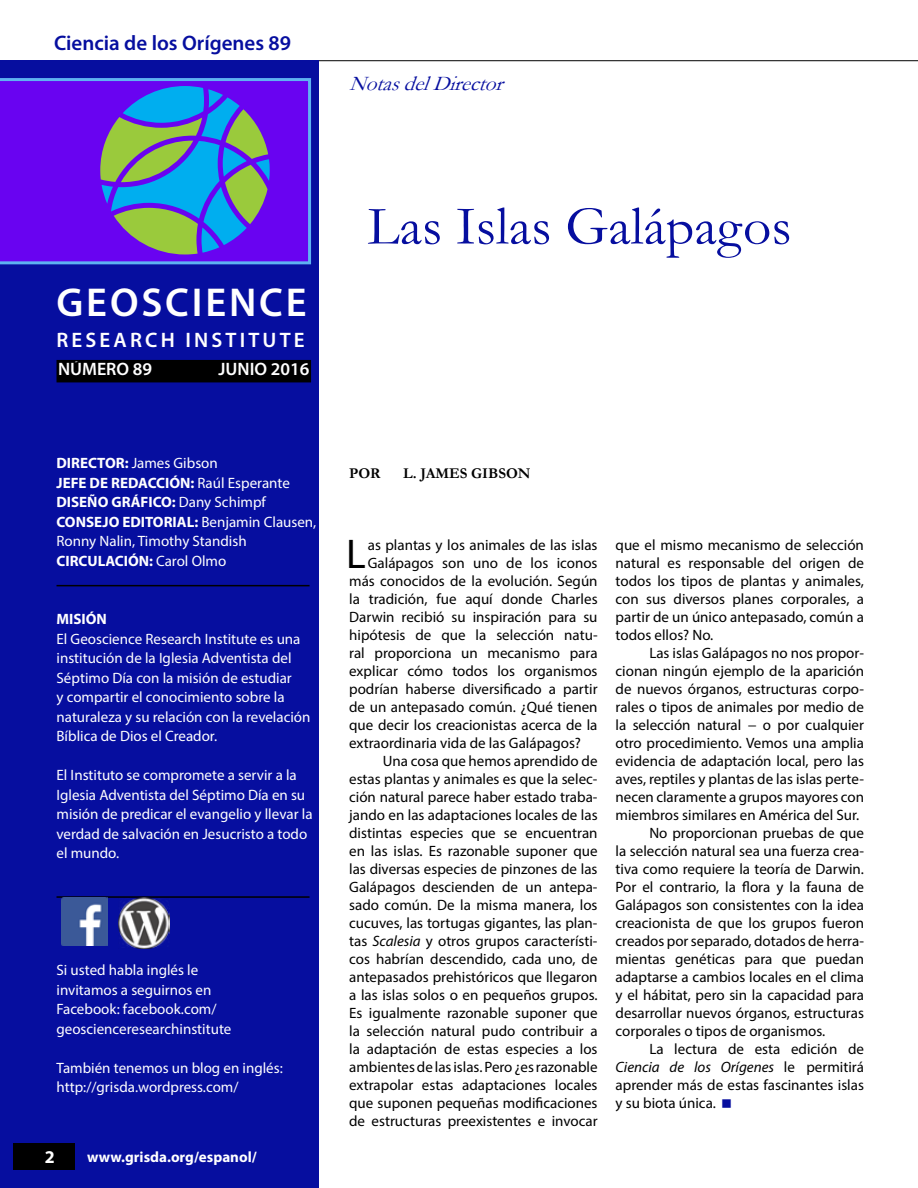
<style>
.page{position:relative;width:918px;height:1188px;background:#fff}
.page>*{position:absolute;margin:0;border:0;box-sizing:border-box;transform-origin:0 0}
.t1{font:55.5px "Garamond";color:#060e9f}
.t2{font:41.7px "Myriad Pro";color:#000}
.t3{font:600 40.5px "Myriad Pro";letter-spacing:.07em;color:#fff}
.t4{font:600 21px "Myriad Pro";color:#060e9f}
.t5{font:600 21px "Myriad Pro";letter-spacing:.15em;color:#fff}
.t6{font:italic 21px "Garamond";color:#060e9f}
.t7{font:600 18px "Myriad Pro";color:#fff}
.t8{font:700 18px "Myriad Pro";color:#fff}
.t9{font:15px/18px "Myriad Pro";color:#000;text-align:justify}
.t10{font:15px/19.5px "Myriad Pro";color:#fff}
.t11{font:italic 15px "Myriad Pro";color:#000}
.t12{font:700 15px "Myriad Pro";color:#fff}
.t13{font:700 15px "Garamond";color:#000}
.s1{font-weight:700}
.s2{font-style:italic}
.s3{font-style:normal}
</style>
<div class="page">
<svg style="left:0;top:60px;width:918px;height:1px"></svg>
<div style="left:0;top:61px;width:319px;height:1127px;background:#060e9f"></div>
<div style="left:13px;top:1144px;width:62px;height:26px;background:#000"></div>
<div style="left:57px;top:361px;width:253px;height:21px;background:#000"></div>
<div style="left:57px;top:360px;width:254px;height:22px;border:2px solid #000"></div>
<hr style="left:57px;top:585px;width:253px;height:1px;background:#000">
<hr style="left:57px;top:896px;width:253px;height:2px;background:#000">
<img style="left:119px;top:898px;width:51px;height:51px">
<svg style="left:0;top:78px;width:311px;height:186px;background:#6044d3"></svg>
<h3 class="t4" style="left:54px;top:29px;width:239px">Ciencia de los Orígenes 89</h3>
<h3 class="t6" style="left:349px;top:72px;width:163px">NotasdelDirector</h3>
<h3 class="t3" style="left:57px;top:276px;width:252px">GEOSCIENCE</h3>
<h3 class="t5" style="left:57px;top:327px;width:250px">RESEARCH INSTITUTE</h3>
<p class="t7" style="left:58px;top:357px;width:96px">NÚMERO 89</p>
<p class="t7" style="left:219px;top:357px;width:92px">JUNIO 2016</p>
<h1 class="t1" style="left:368px;top:196px;width:425px">Las Islas Galápagos</h1>
<p class="t10" style="left:57px;top:453px;width:261px"><span class="s1">DIRECTOR:</span> James Gibson<br><span class="s1">JEFE DE REDACCIÓN:</span> Raúl Esperante<br><span class="s1">DISEÑO GRÁFICO:</span> Dany Schimpf<br><span class="s1">CONSEJO EDITORIAL:</span> Benjamin Clausen,<br>Ronny Nalin, Timothy Standish<br><span class="s1">CIRCULACIÓN:</span> Carol Olmo</p>
<p class="t12" style="left:57px;top:609px;width:52px">MISIÓN</p>
<p class="t10" style="left:57px;top:629px;width:256px">El Geoscience Research Institute es una institución de la Iglesia Adventista del Séptimo Día con la misión de estudiar<br>y compartir el conocimiento sobre la naturaleza y su relación con la revelación Bíblica de Dios el Creador.</p>
<p class="t10" style="left:57px;top:765px;width:258px">El Instituto se compromete a servir a la Iglesia Adventista del Séptimo Día en su misión de predicar el evangelio y llevar la verdad de salvación en Jesucristo a todo el mundo.</p>
<p class="t10" style="left:57px;top:960px;width:176px">Si usted habla inglés le invitamos a seguirnos en<br>Facebook: facebook.com/ geoscienceresearchinstitute</p>
<p class="t10" style="left:57px;top:1058px;width:228px">También tenemos un blog en inglés: http://grisda.wordpress.com/</p>
<p class="t8" style="left:45px;top:1146px;width:11px">2</p>
<p class="t12" style="left:87px;top:1147px;width:171px">www.grisda.org/espanol/</p>
<p class="t13" style="left:349px;top:465px;width:33px">POR</p>
<p class="t13" style="left:403px;top:465px;width:129px">L. JAMES GIBSON</p>
<h2 class="t2" style="left:346px;top:528px;width:21px">L</h2>
<p class="t9" style="left:368px;top:536px;width:231px">as plantas y los animales de las islas</p>
<p class="t9" style="left:368px;top:554px;width:231px">Galápagos son uno de los iconos</p>
<p class="t9" style="left:349px;top:572px;width:250px">más conocidos de la evolución. Según</p>
<p class="t9" style="left:349px;top:590px;width:250px">la tradición, fue aquí donde Charles</p>
<p class="t9" style="left:349px;top:608px;width:250px">Darwin recibió su inspiración para su</p>
<p class="t9" style="left:349px;top:626px;width:250px">hipótesis de que la selección natu-</p>
<p class="t9" style="left:349px;top:644px;width:250px">ral proporciona un mecanismo para</p>
<p class="t9" style="left:349px;top:662px;width:250px">explicar cómo todos los organismos</p>
<p class="t9" style="left:349px;top:680px;width:250px">podrían haberse diversificado a partir</p>
<p class="t9" style="left:349px;top:698px;width:250px">de un antepasado común. ¿Qué tienen</p>
<p class="t9" style="left:349px;top:716px;width:250px">que decir los creacionistas acerca de la</p>
<p class="t9" style="left:349px;top:734px;width:233px">extraordinaria vida de las Galápagos?</p>
<p class="t9" style="left:383px;top:752px;width:216px">Una cosa que hemos aprendido de</p>
<p class="t9" style="left:349px;top:770px;width:250px">estas plantas y animales es que la selec-</p>
<p class="t9" style="left:349px;top:788px;width:250px">ción natural parece haber estado traba-</p>
<p class="t9" style="left:349px;top:806px;width:250px">jando en las adaptaciones locales de las</p>
<p class="t9" style="left:349px;top:824px;width:250px">distintas especies que se encuentran</p>
<p class="t9" style="left:349px;top:842px;width:250px">en las islas. Es razonable suponer que</p>
<p class="t9" style="left:349px;top:860px;width:250px">las diversas especies de pinzones de las</p>
<p class="t9" style="left:349px;top:878px;width:250px">Galápagos descienden de un antepa-</p>
<p class="t9" style="left:349px;top:896px;width:250px">sado común. De la misma manera, los</p>
<p class="t9" style="left:349px;top:914px;width:250px">cucuves, las tortugas gigantes, las plan-</p>
<p class="t9" style="left:349px;top:932px;width:250px">tas <span class="s2">Scalesia</span> y otros grupos característi-</p>
<p class="t9" style="left:349px;top:950px;width:250px">cos habrían descendido, cada uno, de</p>
<p class="t9" style="left:349px;top:968px;width:250px">antepasados prehistóricos que llegaron</p>
<p class="t9" style="left:349px;top:986px;width:250px">a las islas solos o en pequeños grupos.</p>
<p class="t9" style="left:349px;top:1004px;width:250px">Es igualmente razonable suponer que</p>
<p class="t9" style="left:349px;top:1022px;width:250px">la selección natural pudo contribuir a</p>
<p class="t9" style="left:349px;top:1040px;width:250px">la adaptación de estas especies a los</p>
<p class="t9" style="left:349px;top:1058px;width:250px">ambientes de las islas. Pero ¿es razonable</p>
<p class="t9" style="left:349px;top:1076px;width:250px">extrapolar estas adaptaciones locales</p>
<p class="t9" style="left:349px;top:1094px;width:250px">que suponen pequeñas modificaciones</p>
<p class="t9" style="left:349px;top:1112px;width:250px">de estructuras preexistentes e invocar</p>
<p class="t9" style="left:616px;top:536px;width:250px">que el mismo mecanismo de selección natural es responsable del origen de todos los tipos de plantas y animales, con sus diversos planes corporales, a partir de un único antepasado, común a todos ellos? No.</p>
<p class="t9" style="left:649px;top:644px;width:216px">Las islas Galápagos no nos propor-</p>
<p class="t9" style="left:616px;top:662px;width:250px">cionan ningún ejemplo de la aparición</p>
<p class="t9" style="left:616px;top:680px;width:250px">de nuevos órganos, estructuras corpo-</p>
<p class="t9" style="left:616px;top:698px;width:250px">rales o tipos de animales por medio de</p>
<p class="t9" style="left:616px;top:716px;width:250px">la selección natural − o por cualquier</p>
<p class="t9" style="left:616px;top:734px;width:250px">otro procedimiento. Vemos una amplia</p>
<p class="t9" style="left:616px;top:752px;width:250px">evidencia de adaptación local, pero las</p>
<p class="t9" style="left:616px;top:770px;width:250px">aves, reptiles y plantas de las islas perte-</p>
<p class="t9" style="left:616px;top:788px;width:250px">necen claramente a grupos mayores con</p>
<p class="t9" style="left:616px;top:806px;width:245px">miembros similares en América del Sur.</p>
<p class="t9" style="left:649px;top:824px;width:216px">No proporcionan pruebas de que</p>
<p class="t9" style="left:616px;top:842px;width:250px">la selección natural sea una fuerza crea-</p>
<p class="t9" style="left:616px;top:860px;width:250px">tiva como requiere la teoría de Darwin.</p>
<p class="t9" style="left:616px;top:878px;width:250px">Por el contrario, la flora y la fauna de</p>
<p class="t9" style="left:616px;top:896px;width:250px">Galápagos son consistentes con la idea</p>
<p class="t9" style="left:616px;top:914px;width:250px">creacionista de que los grupos fueron</p>
<p class="t9" style="left:616px;top:932px;width:250px">creados por separado, dotados de herra-</p>
<p class="t9" style="left:616px;top:950px;width:250px">mientas genéticas para que puedan</p>
<p class="t9" style="left:616px;top:968px;width:250px">adaptarse a cambios locales en el clima</p>
<p class="t9" style="left:616px;top:986px;width:250px">y el hábitat, pero sin la capacidad para</p>
<p class="t9" style="left:616px;top:1004px;width:250px">desarrollar nuevos órganos, estructuras</p>
<p class="t9" style="left:616px;top:1022px;width:211px">corporales o tipos de organismos.</p>
<p class="t9" style="left:649px;top:1040px;width:216px">La lectura de esta edición de</p>
<p class="t11" style="left:616px;top:1058px;width:250px">Ciencia de los Orígenes <span class="s3">le permitirá</span></p>
<p class="t9" style="left:616px;top:1076px;width:250px">aprender más de estas fascinantes islas</p>
<p class="t9" style="left:616px;top:1094px;width:102px">y su biota única.</p>
</div>
